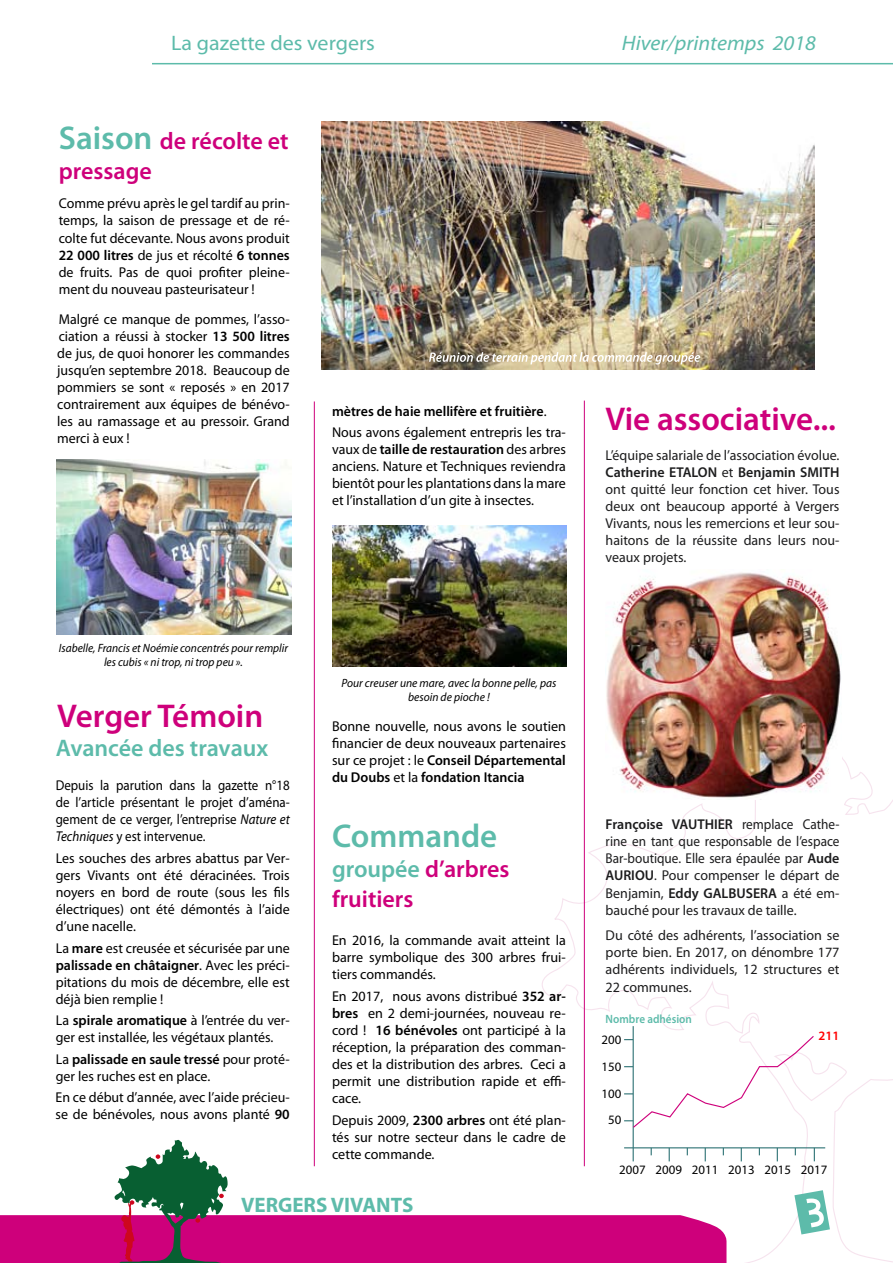
<style>
.page{position:relative;width:893px;height:1263px;background:#fff}
.page>*{position:absolute;margin:0;border:0;box-sizing:border-box;transform-origin:0 0}
.t1{font:600 33px "Myriad Pro";color:#ce007b}
.t2{font:600 33px "Myriad Pro";color:#5dbbaa}
.t3{font:600 24px/30px "Myriad Pro";color:#ce007b}
.t4{font:600 24px "Myriad Pro";color:#5dbbaa}
.t5{font:21px "Myriad Pro";color:#5dbbaa;scale:1.05 1}
.t6{font:italic 21px "Myriad Pro";color:#5dbbaa;scale:1.05 1}
.t7{font:700 21px "Myriad Pro";color:#5dbbaa}
.t8{font:14.25px/17.1px "Myriad Pro";color:#000;text-align:justify}
.t9{font:14.25px/17.1px "Myriad Pro";color:#1c1c1d;text-align:justify}
.t10{font:14.25px/17.1px "Myriad Pro";color:#1c1c1d;text-align:justify;scale:.93 1}
.t11{font:14.25px/17.1px "Myriad Pro";color:#000;text-align:justify;scale:.91 1}
.t12{font:12.9px/26.8px "Myriad Pro";color:#000;text-align:center}
.t13{font:600 12.9px "Myriad Pro";color:#f00}
.t14{font:italic 12px/14.4px "Myriad Pro";color:#000;text-align:center;scale:.95 1}
.t15{font:italic 12px/14.4px "Myriad Pro";color:#000;text-align:center;scale:.96 1}
.t16{font:600 12px "Myriad Pro";color:#5dbbaa;scale:.93 1}
.s1{font-size:33px;color:#5dbbaa}
.s2{font-weight:600}
.s3{font-style:italic}
.s4{color:#5dbbaa}
</style>
<div class="page">
<svg style="left:542px;top:729px;width:351px;height:534px"></svg>
<svg style="left:794px;top:1190px;width:36px;height:44px"></svg>
<hr style="left:152px;top:63px;width:741px;height:1px;background:#5dbbaa">
<img style="left:332px;top:525px;width:235px;height:141px">
<hr style="left:314px;top:401px;width:1px;height:765px;background:#ce007b">
<hr style="left:584px;top:401px;width:1px;height:765px;background:#ce007b">
<img style="left:606px;top:572px;width:235px;height:227px">
<img style="left:57px;top:459px;width:234px;height:176px">
<img style="left:322px;top:122px;width:493px;height:247px">
<svg style="left:429px;top:352px;width:271px;height:13px;background:#c7bba1"></svg>
<hr style="left:633px;top:1026px;width:1px;height:135px;background:#327577">
<hr style="left:624px;top:1147px;width:201px;height:1px;background:#327577">
<svg style="left:741px;top:1148px;width:1px;height:13px"></svg>
<svg style="left:777px;top:1148px;width:1px;height:13px"></svg>
<svg style="left:0;top:1140px;width:727px;height:123px"></svg>
<svg style="left:624px;top:1035px;width:191px;height:94px"></svg>
<svg style="left:814px;top:1148px;width:1px;height:13px"></svg>
<p class="t5" style="left:171px;top:30px;width:196px">La gazette des vergers</p>
<p class="t6" style="left:622px;top:30px;width:186px">Hiver/printemps 2018</p>
<p class="t3" style="left:59px;top:125px;width:231px"><span class="s1">Saison</span> de récolte et pressage</p>
<p class="t8" style="left:59px;top:195px;width:232px">Comme prévu après le gel tardif au prin&shy;temps, la saison de pressage et de ré&shy;colte fut décevante. Nous avons produit <span class="s2">22 000 litres</span> de jus et récolté <span class="s2">6 tonnes </span>de fruits. Pas de quoi profiter pleine&shy;ment du nouveau pasteurisateur !</p>
<p class="t8" style="left:57px;top:310px;width:234px">Malgré ce manque de pommes, l’asso&shy;ciation a réussi à stocker <span class="s2">13 500 litres </span>de jus, de quoi honorer les commandes jusqu’en septembre 2018. Beaucoup de pommiers se sont « reposés » en 2017 contrairement aux équipes de bénévo&shy;les au ramassage et au pressoir. Grand merci à eux !</p>
<p class="t8" style="left:332px;top:400px;width:235px;line-height:21.3px"><span class="s2">mètres de haie mellifère et fruitière</span>.<br>Nous avons également entrepris les tra-</p>
<p class="t8" style="left:332px;top:441px;width:235px">vaux de <span class="s2">taille de restauration</span> des arbres anciens. Nature et Techniques reviendra bientôt pour les plantations dans la mare et l’installation d’un gite à insectes.</p>
<p class="t14" style="left:59px;top:640px;width:243px">Isabelle, Francis et Noémie concentrés pour remplir les cubis « ni trop, ni trop peu ».</p>
<p class="t1" style="left:57px;top:695px;width:208px">Verger Témoin</p>
<p class="t4" style="left:56px;top:733px;width:214px">Avancée des travaux</p>
<p class="t11" style="left:56px;top:776px;width:259px">Depuis la parution dans la gazette n°18 de l’article présentant le projet d’aména&shy;gement de ce verger, l’entreprise <span class="s3">Nature et Techniques</span> y est intervenue.</p>
<p class="t8" style="left:56px;top:849px;width:236px">Les souches des arbres abattus par Ver&shy;gers Vivants ont été déracinées. Trois noyers en bord de route (sous les fils électriques) ont été démontés à l’aide d’une nacelle.</p>
<p class="t8" style="left:56px;top:939px;width:236px">La <span class="s2">mare</span> est creusée et sécurisée par une <span class="s2">palissade en châtaigner</span>. Avec les préci&shy;pitations du mois de décembre, elle est déjà bien remplie !</p>
<p class="t8" style="left:56px;top:1012px;width:235px">La <span class="s2">spirale aromatique</span> à l’entrée du ver&shy;ger est installée, les végétaux plantés.</p>
<p class="t8" style="left:56px;top:1050px;width:235px">La <span class="s2">palissade en saule tressé</span> pour proté&shy;ger les ruches est en place.</p>
<p class="t8" style="left:55px;top:1088px;width:236px">En ce début d’année, avec l’aide précieu&shy;se de bénévoles, nous avons planté <span class="s2">90</span></p>
<p class="t15" style="left:341px;top:675px;width:225px">Pour creuser une mare, avec la bonne pelle, pas besoin de pioche !</p>
<p class="t8" style="left:332px;top:717px;width:235px">Bonne nouvelle, nous avons le soutien financier de deux nouveaux partenaires sur ce projet : le <span class="s2">Conseil Départemental du Doubs</span> et la <span class="s2">fondation Itancia</span></p>
<p class="t2" style="left:332px;top:815px;width:167px">Commande</p>
<p class="t3" style="left:332px;top:853px;width:179px"><span class="s4">groupée</span> d’arbres fruitiers</p>
<p class="t8" style="left:332px;top:931px;width:235px">En 2016, la commande avait atteint la barre symbolique des 300 arbres frui&shy;tiers commandés.</p>
<p class="t8" style="left:332px;top:987px;width:235px">En 2017, nous avons distribué <span class="s2">352 ar&shy;bres</span> en 2 demi-journées, nouveau re&shy;cord ! <span class="s2">16 bénévoles</span> ont participé à la réception, la préparation des comman&shy;des et la distribution des arbres. Ceci a permit une distribution rapide et effi&shy;cace.</p>
<p class="t8" style="left:332px;top:1111px;width:235px">Depuis 2009, <span class="s2">2300 arbres</span> ont été plan&shy;tés sur notre secteur dans le cadre de cette commande.</p>
<p class="t7" style="left:241px;top:1191px;width:174px">VERGERS VIVANTS</p>
<p class="t1" style="left:606px;top:398px;width:232px">Vie associative...</p>
<p class="t9" style="left:606px;top:446px;width:235px">L’équipe salariale de l’association évolue.<br><span class="s2">Catherine ETALON</span> et <span class="s2">Benjamin SMITH </span>ont quitté leur fonction cet hiver. Tous deux ont beaucoup apporté à Vergers Vivants, nous les remercions et leur sou&shy;haitons de la réussite dans leurs nou&shy;veaux projets.</p>
<p class="t10" style="left:606px;top:816px;width:253px"><span class="s2">Françoise VAUTHIER</span> remplace Cathe&shy;rine en tant que responsable de l’espace Bar-boutique. Elle sera épaulée par <span class="s2">Aude AURIOU</span>. Pour compenser le départ de Benjamin, <span class="s2">Eddy GALBUSERA</span> a été em&shy;bauché pour les travaux de taille.</p>
<p class="t9" style="left:606px;top:927px;width:235px">Du côté des adhérents, l’association se porte bien. En 2017, on dénombre 177 adhérents individuels, 12 structures et 22 communes.</p>
<p class="t16" style="left:606px;top:1011px;width:94px">Nombre adhésion</p>
<p class="t12" style="left:602px;top:1026px;width:21px">200<br>150<br>100<br>50</p>
<p class="t13" style="left:818px;top:1027px;width:22px">211</p>
<p class="t12" style="left:619px;top:1156px;width:210px">2007 2009 2011 2013 2015 2017</p>
</div>
